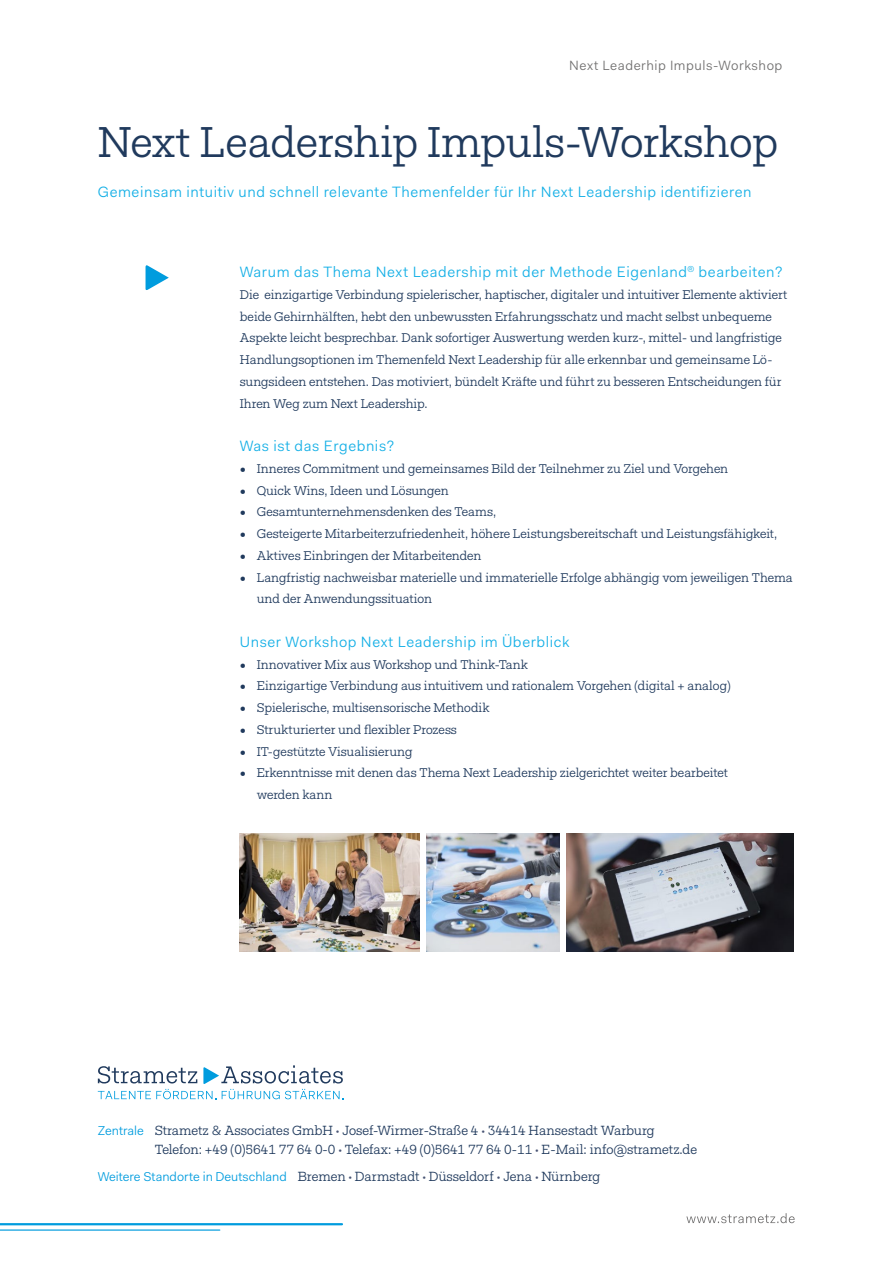
<style>
.page{position:relative;width:893px;height:1263px;background:#fff}
.page>*{position:absolute;margin:0;border:0;box-sizing:border-box;transform-origin:0 0}
.t1{font:43.5px "Fakt Slab Pro Blond";letter-spacing:-.01em;color:#203a5d}
.t2{font:15px "Fakt Pro Blond";letter-spacing:.04em;color:#13afe6}
.t3{font:13.5px "Fakt Pro Blond";letter-spacing:.04em;color:#706f6f}
.t4{font:13.35px/18.9px "Fakt Slab Pro Blond";color:#203a5d}
.t5{font:12.75px/21.8px "Fakt Slab Pro Blond";letter-spacing:-.005em;color:#203a5d}
.s1{font-family:"Fakt Pro Blond";font-size:12.9px;color:#009cde}
.s2{font-family:"Fakt Pro Blond";font-size:9px;color:#4a5575}
</style>
<div class="page">
<svg style="left:146px;top:265px;width:23px;height:25px"></svg>
<svg style="left:98px;top:1065px;width:245px;height:34px"></svg>
<img style="left:566px;top:834px;width:227px;height:117px">
<img style="left:240px;top:834px;width:180px;height:117px">
<img style="left:426px;top:834px;width:134px;height:117px">
<svg style="left:686px;top:1213px;width:109px;height:10px"></svg>
<hr style="left:0;top:1223px;width:342px;height:2px;background:#009cde">
<hr style="left:0;top:1229px;width:220px;height:2px;background:#009cde">
<p class="t3" style="left:569px;top:56px;width:215px">Next Leaderhip Impuls-Workshop</p>
<h1 class="t1" style="left:98px;top:112px;width:681px">Next Leadership Impuls-Workshop</h1>
<p class="t2" style="left:98px;top:182px;width:655px">Gemeinsam intuitiv und schnell relevante Themenfelder für Ihr Next Leadership identifizieren</p>
<p class="t2" style="left:240px;top:262px;width:544px">Warum das Thema Next Leadership mit der Methode Eigenland<sup>®</sup> bearbeiten?</p>
<p class="t5" style="left:240px;top:283px;width:549px">Die einzigartige Verbindung spielerischer, haptischer, digitaler und intuitiver Elemente aktiviert beide Gehirnhälften, hebt den unbewussten Erfahrungsschatz und macht selbst unbequeme Aspekte leicht besprechbar. Dank sofortiger Auswertung werden kurz-, mittel- und langfristige Handlungsoptionen im Themenfeld Next Leadership für alle erkennbar und gemeinsame Lö&shy;sungsideen entstehen. Das motiviert, bündelt Kräfte und führt zu besseren Entscheidungen für Ihren Weg zum Next Leadership.</p>
<p class="t2" style="left:240px;top:436px;width:156px">Was ist das Ergebnis?</p>
<p class="t5" style="left:240px;top:457px;width:490px">• Inneres Commitment und gemeinsames Bild der Teilnehmer zu Ziel und Vorgehen</p>
<p class="t5" style="left:240px;top:479px;width:210px">• Quick Wins, Ideen und Lösungen</p>
<p class="t5" style="left:240px;top:501px;width:258px">• Gesamtunternehmensdenken des Teams,</p>
<p class="t5" style="left:240px;top:523px;width:539px">• Gesteigerte Mitarbeiterzufriedenheit, höhere Leistungsbereitschaft und Leistungsfähigkeit,</p>
<p class="t5" style="left:240px;top:544px;width:243px">• Aktives Einbringen der Mitarbeitenden</p>
<p class="t5" style="left:257px;top:566px;width:537px;text-indent:-17px">• Langfristig nachweisbar materielle und immaterielle Erfolge abhängig vom jeweiligen Thema und der Anwendungssituation</p>
<p class="t2" style="left:240px;top:632px;width:331px">Unser Workshop Next Leadership im Überblick</p>
<p class="t5" style="left:240px;top:653px;width:290px">• Innovativer Mix aus Workshop und Think-Tank</p>
<p class="t5" style="left:240px;top:675px;width:492px">• Einzigartige Verbindung aus intuitivem und rationalem Vorgehen (digital + analog)</p>
<p class="t5" style="left:240px;top:697px;width:251px">• Spielerische, multisensorische Methodik</p>
<p class="t5" style="left:240px;top:718px;width:219px">• Strukturierter und flexibler Prozess</p>
<p class="t5" style="left:240px;top:740px;width:174px">• IT-gestützte Visualisierung</p>
<p class="t5" style="left:257px;top:762px;width:473px;text-indent:-17px">• Erkenntnisse mit denen das Thema Next Leadership zielgerichtet weiter bearbeitet werden kann</p>
<p class="t4" style="left:155px;top:1121px;width:544px;text-indent:-57px"><span class="s1">Zentrale</span> Strametz &amp; Associates GmbH <span class="s2">•</span> Josef-Wirmer-Straße 4 <span class="s2">•</span> 34414 Hansestadt Warburg<br>Telefon: +49 (0)5641 77 64 0-0 <span class="s2">•</span> Telefax: +49 (0)5641 77 64 0-11 <span class="s2">•</span> E-Mail: info@strametz.de</p>
<p class="t4" style="left:98px;top:1167px;width:504px"><span class="s1">Weitere Standorte in Deutschland</span> Bremen <span class="s2">•</span> Darmstadt <span class="s2">•</span> Düsseldorf <span class="s2">•</span> Jena <span class="s2">•</span> Nürnberg</p>
</div>
